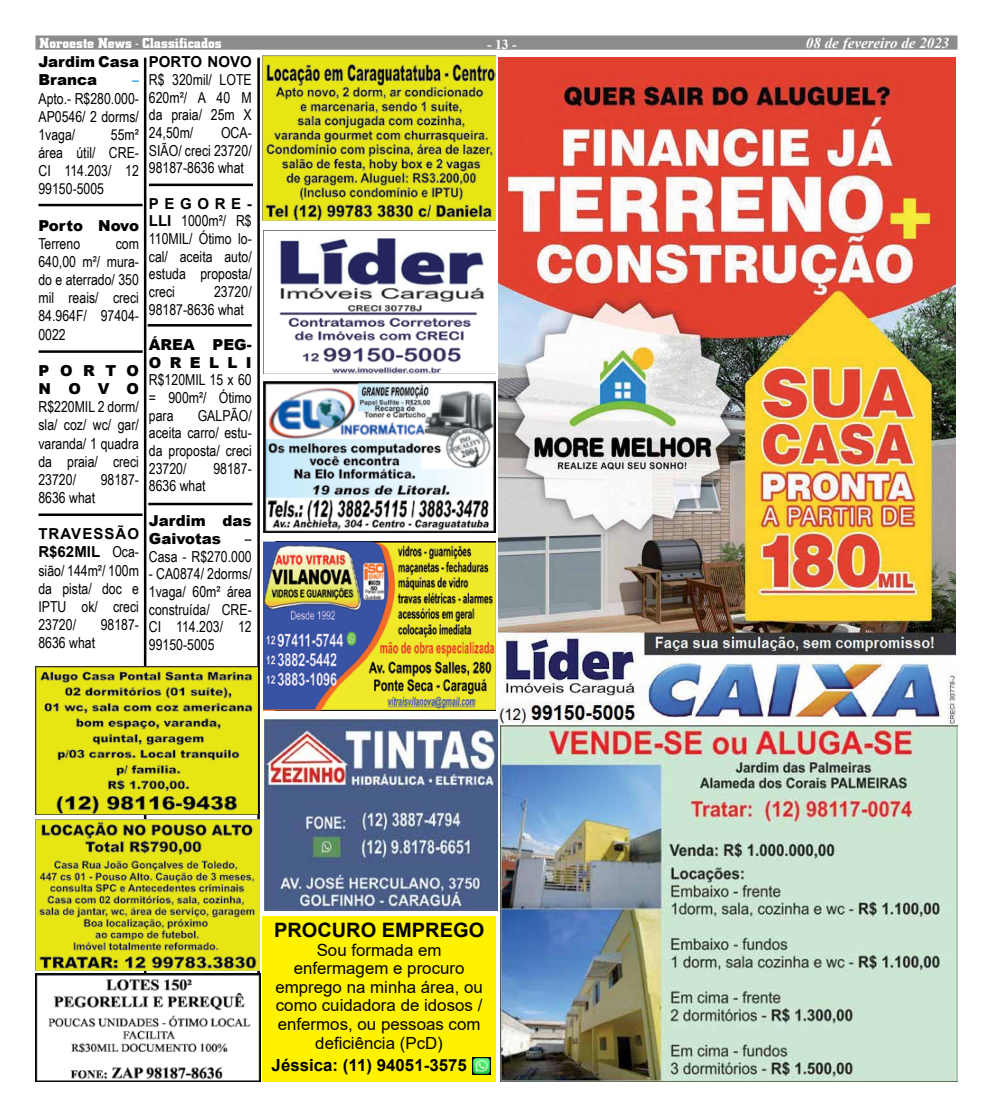
<style>
.page{position:relative;width:993px;height:1117px;background:#fff}
.page>*{position:absolute;margin:0;border:0;box-sizing:border-box;transform-origin:0 0}
.t1{font:700 19.88px "Arial";color:#000}
.t2{font:16.75px/18.6px "Arial";color:#000;text-align:center}
.t3{font:700 16.75px "Arial";color:#000}
.t4{font:15.12px/17.6px "Arial Narrow";color:#000;text-align:justify}
.t5{font:900 15.12px/18.1px "Arial";color:#000}
.t6{font:700 15.12px/18.1px "Arial";letter-spacing:.07em;color:#000}
.t7{font:900 15.12px/17.6px "Arial";letter-spacing:.28em;color:#000}
.t8{font:900 15.12px/18.1px "Arial";letter-spacing:.715em;color:#000}
.t9{font:700 15.12px "Arial";color:#000}
.t10{font:700 15.12px "Arial";letter-spacing:.035em;color:#000}
.t11{font:15.12px "Arial Narrow";color:#009bdf}
.t12{font:700 15px "City D";color:#fff}
.t13{font:italic 700 15px "Times New Roman";color:#fff}
.t14{font:700 13.75px "Times New Roman";color:#fff}
.s1{font-family:"Arial Narrow";font-weight:400}
.s2{font-family:"Arial";font-weight:700}
</style>
<div class="page">
<div style="left:35px;top:35px;width:922px;height:15px;background:#8a8c8e;border:1px solid #8a8c8e"></div>
<hr style="left:38px;top:204px;width:104px;height:2px;background:#000">
<hr style="left:38px;top:513px;width:104px;height:3px;background:#000">
<hr style="left:149px;top:183px;width:104px;height:3px;background:#000">
<hr style="left:39px;top:350px;width:104px;height:3px;background:#000">
<hr style="left:148px;top:324px;width:104px;height:2px;background:#000">
<hr style="left:144px;top:58px;width:2px;height:1023px;background:#000">
<hr style="left:257px;top:58px;width:3px;height:1023px;background:#000">
<div style="left:262px;top:915px;width:233px;height:166px;background:#fff200"></div>
<img style="left:472px;top:1057px;width:18px;height:17px">
<img style="left:263px;top:230px;width:232px;height:143px">
<img style="left:263px;top:381px;width:232px;height:151px">
<img style="left:264px;top:719px;width:233px;height:191px">
<img style="left:263px;top:541px;width:232px;height:169px">
<img style="left:498px;top:58px;width:457px;height:669px">
<img style="left:500px;top:725px;width:457px;height:356px">
<img style="left:35px;top:666px;width:222px;height:148px">
<hr style="left:148px;top:502px;width:104px;height:3px;background:#000">
<img style="left:262px;top:55px;width:233px;height:166px">
<img style="left:36px;top:819px;width:224px;height:151px">
<img style="left:35px;top:973px;width:225px;height:108px">
<p class="t14" style="left:487px;top:34px;width:31px">- 13 -</p>
<p class="t13" style="left:805px;top:32px;width:145px">08 de fevereiro de 2023</p>
<p class="t12" style="left:40px;top:34px;width:184px">Noroeste News - Classificados</p>
<p class="t13" style="left:473px;top:33px;width:34px">- 10 -</p>
<p class="t5" style="left:38px;top:52px;width:102px">Jardim Casa<br>Branca</p>
<p class="t11" style="left:132px;top:69px;width:8px">–</p>
<p class="t4" style="left:38px;top:89px;width:102px;line-height:18.1px">Apto.- R$280.000- AP0546/ 2 dorms/ 1vaga/</p>
<p class="t4" style="left:38px;top:125px;width:102px;line-height:18.1px;text-indent:72px">55m² área útil/ CRE-CI 114.203/ 12<br>99150-5005</p>
<p class="t5" style="left:38px;top:216px;width:102px">Porto Novo</p>
<p class="t4" style="left:38px;top:234px;width:43px">Terreno</p>
<p class="t4" style="left:38px;top:234px;width:102px;line-height:18.1px;text-indent:77px">com 640,00 m²/ mura&shy;do e aterrado/ 350 mil reais/ creci 84.964F/ 97404- 0022</p>
<p class="t8" style="left:38px;top:361px;width:102px">PORTO<br>NOVO</p>
<p class="t4" style="left:38px;top:397px;width:102px;line-height:18.1px">R$220MIL 2 dorm/ sla/ coz/ wc/ gar/ varanda/ 1 quadra da praia/ creci 23720/</p>
<p class="t4" style="left:101px;top:470px;width:40px">98187-</p>
<p class="t4" style="left:38px;top:488px;width:58px">8636 what</p>
<p class="t6" style="left:38px;top:525px;width:102px">TRAVESSÃO<br>R$62MIL <span class="s1">Oca-</span></p>
<p class="t4" style="left:38px;top:560px;width:102px;line-height:18.1px">sião/ 144m²/ 100m da pista/ doc e IPTU ok/ creci 23720/</p>
<p class="t4" style="left:101px;top:615px;width:40px">98187-</p>
<p class="t4" style="left:38px;top:633px;width:58px">8636 what</p>
<p class="t9" style="left:149px;top:51px;width:104px">PORTO NOVO</p>
<p class="t4" style="left:149px;top:70px;width:104px">R$ 320mil/ LOTE 620m²/ A 40 M da praia/ 25m X 24,50m/</p>
<p class="t4" style="left:149px;top:123px;width:104px;text-indent:72px">OCA-SIÃO/ creci 23720/ 98187-8636 what</p>
<p class="t10" style="left:149px;top:193px;width:104px">PEGORE-</p>
<p class="t4" style="left:149px;top:211px;width:104px"><span class="s2">LLI</span> 1000m²/ R$ 110MIL/ Ótimo lo&shy;cal/ aceita auto/ estuda proposta/ creci</p>
<p class="t4" style="left:149px;top:282px;width:104px;text-indent:65px">23720/<br>98187-8636 what</p>
<p class="t7" style="left:149px;top:335px;width:104px">ÁREA PEG-<br>ORELLI</p>
<p class="t4" style="left:149px;top:370px;width:104px">R$120MIL 15 x 60 = 900m²/ Ótimo para</p>
<p class="t4" style="left:149px;top:406px;width:104px;text-indent:49px">GALPÃO/ aceita carro/ estu&shy;da proposta/ creci 23720/</p>
<p class="t4" style="left:213px;top:458px;width:40px">98187-</p>
<p class="t4" style="left:149px;top:476px;width:58px">8636 what</p>
<p class="t5" style="left:149px;top:511px;width:104px;line-height:17.6px">Jardim das<br>Gaivotas</p>
<p class="t4" style="left:149px;top:529px;width:104px;text-align:right">–<br>Casa - R$270.000</p>
<p class="t4" style="left:149px;top:564px;width:104px">- CA0874/ 2dorms/ 1vaga/ 60m² área construída/ CRE-CI 114.203/ 12<br>99150-5005</p>
<h1 class="t1" style="left:274px;top:915px;width:212px">PROCURO EMPREGO</h1>
<p class="t2" style="left:275px;top:940px;width:209px">Sou formada em enfermagem e procuro emprego na minha área, ou como cuidadora de idosos / enfermos, ou pessoas com deficiência (PcD)</p>
<p class="t3" style="left:271px;top:1052px;width:197px">Jéssica: (11) 94051-3575</p>
</div>
